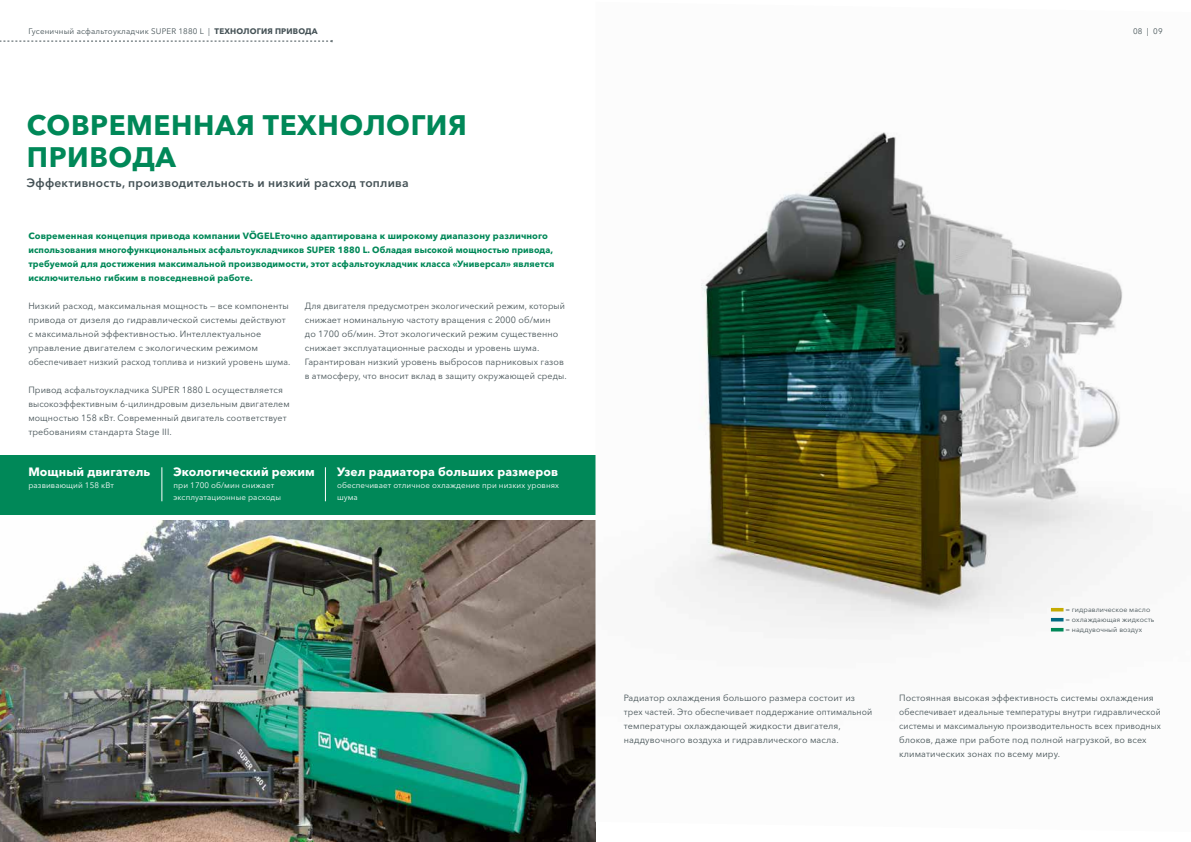
<style>
.page{position:relative;width:1191px;height:842px;background:#fff}
.page>*{position:absolute;margin:0;border:0;box-sizing:border-box;transform-origin:0 0}
.t1{font:700 28px/32px "Avenir Next Cyr";letter-spacing:.02em;color:#008858}
.t2{font:700 12px "Avenir Next Cyr";letter-spacing:.01em;color:#fff}
.t3{font:600 12px "Avenir Next Cyr";letter-spacing:.02em;color:#455256}
.t4{font:9px/14px "Avenir Next Cyr";letter-spacing:.01em;color:#455256}
.t5{font:700 9px/14px "Avenir Next Cyr";letter-spacing:.01em;color:#008858}
.t6{font:9px/14px "Avenir Next Cyr";letter-spacing:.01em;color:#455256;scale:.96 1}
.t7{font:8px/12px "Avenir Next Cyr";letter-spacing:.01em;color:#fff}
.t8{font:8px "Avenir Next Cyr";letter-spacing:.02em;color:#455256}
.t9{font:7px/10px "Avenir Next Cyr";letter-spacing:.01em;color:#455256}
.s1{font-weight:700}
</style>
<div class="page">
<div style="left:0;top:455px;width:595px;height:59px;background:#008858"></div>
<hr style="left:162px;top:467px;width:1px;height:34px;background:#fff">
<hr style="left:325px;top:467px;width:1px;height:34px;background:#fff">
<img style="left:0;top:521px;width:595px;height:321px">
<img style="left:595px;top:132px;width:541px;height:700px">
<svg style="left:0;top:40px;width:333px;height:2px"></svg>
<svg style="left:1051px;top:608px;width:12px;height:3px"></svg>
<svg style="left:1051px;top:618px;width:12px;height:3px"></svg>
<svg style="left:1051px;top:628px;width:12px;height:3px"></svg>
<p class="t8" style="left:28px;top:27px;width:291px">Гусеничный асфальтоукладчик SUPER 1880 L | <span class="s1">ТЕХНОЛОГИЯ ПРИВОДА</span></p>
<p class="t8" style="left:1133px;top:27px;width:31px">08 | 09</p>
<h1 class="t1" style="left:27px;top:109px;width:441px">СОВРЕМЕННАЯ ТЕХНОЛОГИЯ<br>ПРИВОДА</h1>
<h2 class="t3" style="left:27px;top:175px;width:383px">Эффективность, производительность и низкий расход топлива</h2>
<p class="t5" style="left:28px;top:229px;width:527px">Современная концепция привода компании VÖGELEточно адаптирована к широкому диапазону различного использования многофункциональных асфальтоукладчиков SUPER 1880 L. Обладая высокой мощностью привода, требуемой для достижения максимальной производимости, этот асфальтоукладчик класса «Универсал» является исключительно гибким в повседневной работе.</p>
<p class="t4" style="left:28px;top:299px;width:263px">Низкий расход, максимальная мощность — все компоненты привода от дизеля до гидравлической системы действуют с максимальной эффективностью. Интеллектуальное управление двигателем с экологическим режимом обеспечивает низкий расход топлива и низкий уровень шума.</p>
<p class="t4" style="left:28px;top:383px;width:263px">Привод асфальтоукладчика SUPER 1880 L осуществляется высокоэффективным 6-цилиндровым дизельным двигателем мощностью 158 кВт. Современный двигатель соответствует требованиям стандарта Stage III.</p>
<p class="t6" style="left:305px;top:299px;width:274px">Для двигателя предусмотрен экологический режим, который снижает номинальную частоту вращения с 2000 об/мин<br>до 1700 об/мин. Этот экологический режим существенно снижает эксплуатационные расходы и уровень шума.<br>Гарантирован низкий уровень выбросов парниковых газов в атмосферу, что вносит вклад в защиту окружающей среды.</p>
<h2 class="t2" style="left:28px;top:465px;width:124px">Мощный двигатель</h2>
<p class="t7" style="left:28px;top:480px;width:87px">развивающий 158 кВт</p>
<h2 class="t2" style="left:173px;top:465px;width:143px">Экологический режим</h2>
<p class="t7" style="left:173px;top:480px;width:109px">при 1700 об/мин снижает эксплуатационные расходы</p>
<h2 class="t2" style="left:337px;top:465px;width:223px">Узел радиатора больших размеров</h2>
<p class="t7" style="left:337px;top:480px;width:223px">обеспечивает отличное охлаждение при низких уровнях шума</p>
<p class="t9" style="left:1065px;top:605px;width:90px">= гидравлическое масло = охлаждающая жидкость = наддувочный воздух</p>
<p class="t4" style="left:624px;top:691px;width:250px">Радиатор охлаждения большого размера состоит из трех частей. Это обеспечивает поддержание оптимальной температуры охлаждающей жидкости двигателя, наддувочного воздуха и гидравлического масла.</p>
<p class="t4" style="left:899px;top:691px;width:263px">Постоянная высокая эффективность системы охлаждения обеспечивает идеальные температуры внутри гидравлической системы и максимальную производительность всех приводных блоков, даже при работе под полной нагрузкой, во всех климатических зонах по всему миру.</p>
</div>
